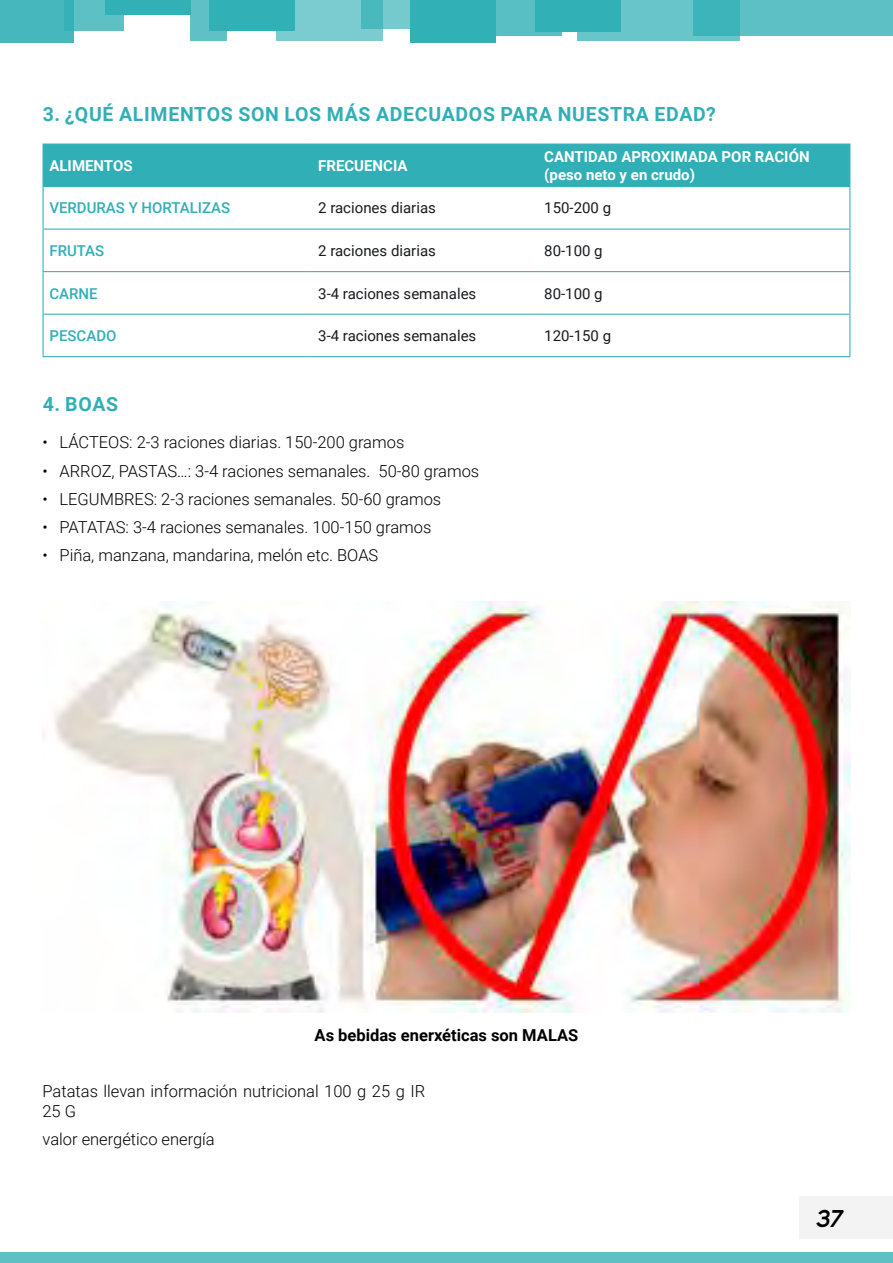
<style>
.page{position:relative;width:893px;height:1263px;background:#fff}
.page>*{position:absolute;margin:0;border:0;box-sizing:border-box;transform-origin:0 0}
.t1{font:italic 600 24px "Uni Sans";color:#000}
.t2{font:700 19.5px "Roboto";letter-spacing:.035em;color:#31afb7}
.t3{font:300 16.5px/19.8px "Roboto";color:#000}
.t4{font:700 16.5px "Roboto";color:#000}
.t5{font:15px "Roboto";color:#1a1b1f}
.t6{font:700 15px/18px "Roboto";color:#fff}
.t7{font:500 15px "Roboto";color:#31afb7}
</style>
<div class="page">
<div style="left:44px;top:145px;width:805px;height:41px;background:#31afb7"></div>
<hr style="left:43px;top:144px;width:269px;height:1px;background:#31afb7">
<hr style="left:43px;top:145px;width:1px;height:41px;background:#31afb7">
<hr style="left:312px;top:144px;width:226px;height:1px;background:#31afb7">
<hr style="left:311px;top:145px;width:1px;height:41px;background:#31afb7">
<hr style="left:538px;top:144px;width:312px;height:1px;background:#31afb7">
<hr style="left:537px;top:145px;width:1px;height:41px;background:#31afb7">
<hr style="left:849px;top:145px;width:1px;height:41px;background:#31afb7">
<hr style="left:43px;top:186px;width:269px;height:1px;background:#31afb7">
<hr style="left:43px;top:187px;width:1px;height:42px;background:#31afb7">
<hr style="left:312px;top:186px;width:226px;height:1px;background:#31afb7">
<hr style="left:538px;top:186px;width:312px;height:1px;background:#31afb7">
<hr style="left:849px;top:187px;width:1px;height:42px;background:#31afb7">
<hr style="left:43px;top:229px;width:269px;height:1px;background:#31afb7">
<hr style="left:43px;top:230px;width:1px;height:41px;background:#31afb7">
<hr style="left:312px;top:229px;width:226px;height:1px;background:#31afb7">
<hr style="left:538px;top:229px;width:312px;height:1px;background:#31afb7">
<hr style="left:849px;top:230px;width:1px;height:41px;background:#31afb7">
<hr style="left:43px;top:271px;width:269px;height:1px;background:#31afb7">
<hr style="left:43px;top:272px;width:1px;height:42px;background:#31afb7">
<hr style="left:312px;top:271px;width:226px;height:1px;background:#31afb7">
<hr style="left:538px;top:271px;width:312px;height:1px;background:#31afb7">
<hr style="left:849px;top:272px;width:1px;height:42px;background:#31afb7">
<hr style="left:43px;top:314px;width:269px;height:1px;background:#31afb7">
<hr style="left:43px;top:315px;width:1px;height:41px;background:#31afb7">
<hr style="left:312px;top:314px;width:226px;height:1px;background:#31afb7">
<hr style="left:538px;top:314px;width:312px;height:1px;background:#31afb7">
<hr style="left:849px;top:315px;width:1px;height:41px;background:#31afb7">
<hr style="left:43px;top:356px;width:269px;height:1px;background:#31afb7">
<hr style="left:312px;top:356px;width:226px;height:1px;background:#31afb7">
<hr style="left:538px;top:356px;width:312px;height:1px;background:#31afb7">
<img style="left:43px;top:602px;width:807px;height:410px">
<div style="left:693px;top:0;width:200px;height:35px;background:#5cc0c5"></div>
<svg style="left:577px;top:0;width:163px;height:40px;background:#59bfc3"></svg>
<div style="left:535px;top:0;width:85px;height:32px;background:#31b0b6"></div>
<svg style="left:496px;top:0;width:66px;height:36px;fill:#58bfc4"></svg>
<div style="left:411px;top:0;width:85px;height:43px;background:#31b0b6"></div>
<svg style="left:382px;top:0;width:29px;height:29px"></svg>
<svg style="left:276px;top:0;width:106px;height:40px;background:#72c8cc"></svg>
<div style="left:209px;top:0;width:85px;height:31px;background:#31b0b6"></div>
<svg style="left:191px;top:0;width:36px;height:40px"></svg>
<div style="left:105px;top:0;width:86px;height:15px;background:#31b0b6"></div>
<svg style="left:74px;top:0;width:50px;height:31px;fill:#5cc0c5"></svg>
<div style="left:0;top:0;width:74px;height:43px;background:linear-gradient(to right,#49b9be,#40b5bb)"></div>
<div style="left:799px;top:1196px;width:94px;height:43px;background:#f3f3f3"></div>
<div style="left:0;top:1252px;width:893px;height:11px;background:#5cc0c5"></div>
<p class="t2" style="left:43px;top:100px;width:675px">3. ¿QUÉ ALIMENTOS SON LOS MÁS ADECUADOS PARA NUESTRA EDAD?</p>
<p class="t6" style="left:49px;top:156px;width:85px">ALIMENTOS</p>
<p class="t6" style="left:318px;top:156px;width:91px">FRECUENCIA</p>
<p class="t6" style="left:544px;top:147px;width:267px">CANTIDAD APROXIMADA POR RACIÓN (peso neto y en crudo)</p>
<p class="t7" style="left:49px;top:198px;width:182px">VERDURAS Y HORTALIZAS</p>
<p class="t5" style="left:318px;top:198px;width:119px">2 raciones diarias</p>
<p class="t5" style="left:544px;top:198px;width:68px">150-200 g</p>
<p class="t7" style="left:49px;top:240px;width:56px">FRUTAS</p>
<p class="t5" style="left:318px;top:240px;width:119px">2 raciones diarias</p>
<p class="t5" style="left:544px;top:240px;width:60px">80-100 g</p>
<p class="t7" style="left:49px;top:283px;width:50px">CARNE</p>
<p class="t5" style="left:318px;top:283px;width:160px">3-4 raciones semanales</p>
<p class="t5" style="left:544px;top:283px;width:60px">80-100 g</p>
<p class="t7" style="left:49px;top:325px;width:69px">PESCADO</p>
<p class="t5" style="left:318px;top:325px;width:160px">3-4 raciones semanales</p>
<p class="t5" style="left:544px;top:325px;width:68px">120-150 g</p>
<p class="t2" style="left:43px;top:391px;width:77px">4. BOAS</p>
<p class="t3" style="left:43px;top:432px;width:363px">• LÁCTEOS: 2-3 raciones diarias. 150-200 gramos</p>
<p class="t3" style="left:43px;top:460px;width:438px">• ARROZ, PASTAS…: 3-4 raciones semanales. 50-80 gramos</p>
<p class="t3" style="left:43px;top:488px;width:400px">• LEGUMBRES: 2-3 raciones semanales. 50-60 gramos</p>
<p class="t3" style="left:43px;top:517px;width:390px">• PATATAS: 3-4 raciones semanales. 100-150 gramos</p>
<p class="t3" style="left:43px;top:545px;width:337px">• Piña, manzana, mandarina, melón etc. BOAS</p>
<p class="t4" style="left:315px;top:1023px;width:265px">As bebidas enerxéticas son MALAS</p>
<p class="t3" style="left:43px;top:1081px;width:384px">Patatas llevan información nutricional 100 g 25 g IR<br>25 G</p>
<p class="t3" style="left:43px;top:1129px;width:174px">valor energético energía</p>
<h1 class="t1" style="left:816px;top:1204px;width:28px">37</h1>
</div>
